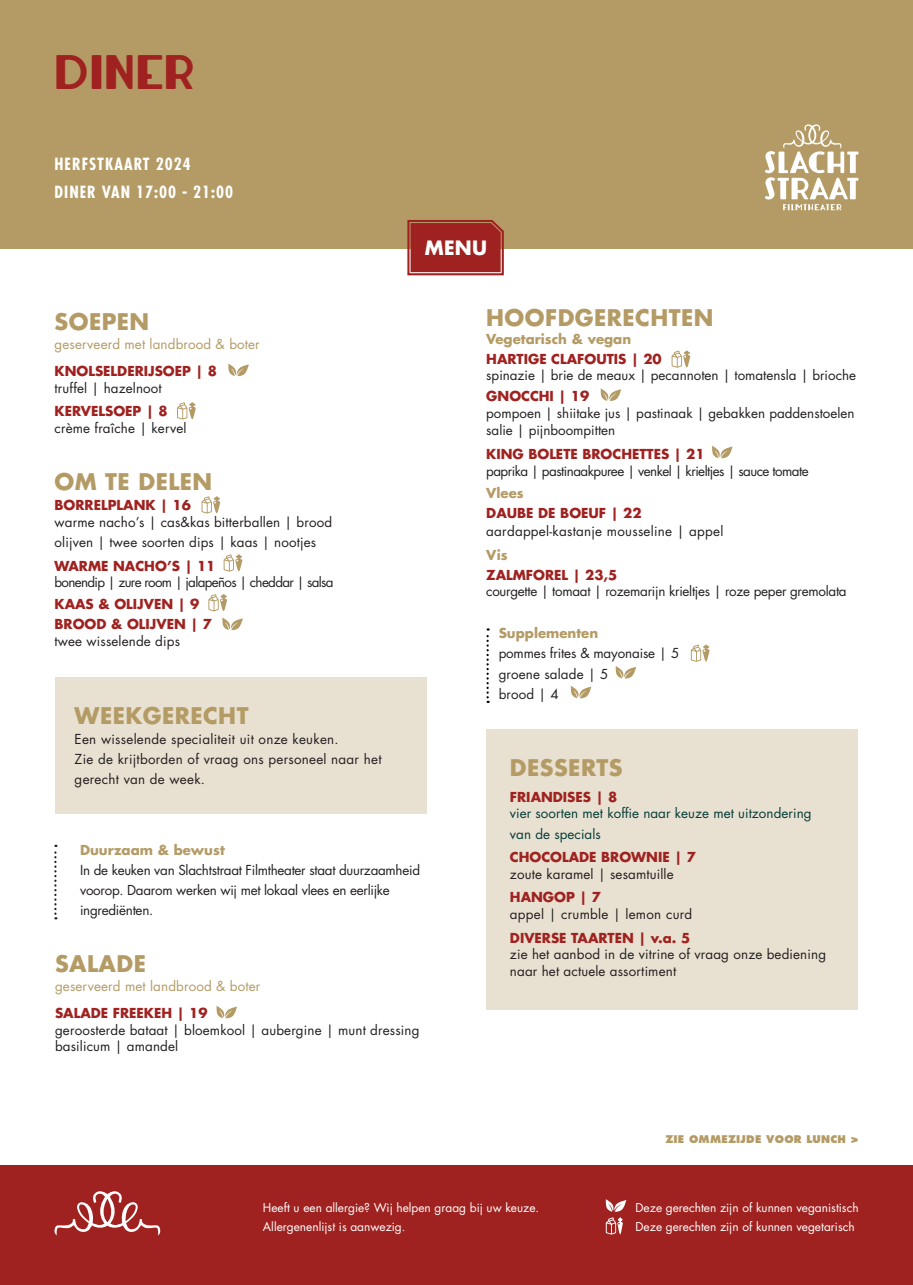
<style>
.page{position:relative;width:913px;height:1285px;background:#fff}
.page>*{position:absolute;margin:0;border:0;box-sizing:border-box;transform-origin:0 0}
.t1{font:38.68px "Lemondrop";letter-spacing:.03em;color:#9f2220}
.t2{font:700 22.4px "Futura Std";letter-spacing:.02em;color:#b49b65}
.t3{font:700 19.25px "Futura Std";color:#fff}
.t4{font:700 condensed 16.45px "Futura Std";letter-spacing:.06em;color:#fff}
.t5{font:13.47px/16.6px "Futura Std";letter-spacing:.01em;color:#231f20}
.t6{font:700 13.47px "Futura Std";color:#9f2220}
.t7{font:13.47px/20.1px "Futura Std";letter-spacing:-.02em;color:#231f20}
.t8{font:13.47px/16.6px "Futura Std";letter-spacing:-.04em;color:#231f20}
.t9{font:13.47px "Futura Std";letter-spacing:.005em;color:#063c38}
.t10{font:13.47px "Futura Std";letter-spacing:.01em;color:#b49b65}
.t11{font:700 13.47px "Futura Std";color:#b49b65}
.t12{font:13.47px "Futura Std";letter-spacing:-.05em;color:#231f20}
.t13{font:13.47px/20.1px "Futura Std";letter-spacing:-.01em;color:#231f20}
.t14{font:11.9px "Futura Std";color:#fff}
.t15{font:800 10.33px "Futura Std";letter-spacing:.02em;color:#b49b65}
.s1{font-weight:700;color:#9f2220}
</style>
<div class="page">
<div style="left:486px;top:729px;width:371px;height:280px;background:#e8e1d1"></div>
<div style="left:0;top:0;width:913px;height:248px;background:#b49b65"></div>
<svg style="left:406px;top:220px;width:100px;height:56px"></svg>
<div style="left:0;top:1166px;width:913px;height:119px;background:#9f2220"></div>
<svg style="left:55px;top:1191px;width:105px;height:44px"></svg>
<svg style="left:605px;top:1199px;width:21px;height:35px"></svg>
<svg style="left:765px;top:124px;width:93px;height:86px"></svg>
<svg style="left:691px;top:644px;width:19px;height:18px"></svg>
<svg style="left:228px;top:364px;width:21px;height:12px"></svg>
<svg style="left:486px;top:628px;width:3px;height:75px"></svg>
<svg style="left:208px;top:594px;width:19px;height:17px"></svg>
<svg style="left:671px;top:350px;width:19px;height:18px"></svg>
<svg style="left:201px;top:496px;width:19px;height:17px"></svg>
<svg style="left:224px;top:554px;width:18px;height:17px"></svg>
<div style="left:55px;top:677px;width:371px;height:136px;background:#e8e1d1"></div>
<svg style="left:54px;top:845px;width:3px;height:74px"></svg>
<svg style="left:600px;top:388px;width:21px;height:13px"></svg>
<svg style="left:615px;top:666px;width:21px;height:13px"></svg>
<svg style="left:222px;top:617px;width:21px;height:13px"></svg>
<svg style="left:177px;top:402px;width:19px;height:17px"></svg>
<svg style="left:712px;top:446px;width:20px;height:12px"></svg>
<svg style="left:216px;top:1006px;width:21px;height:12px"></svg>
<svg style="left:570px;top:686px;width:21px;height:12px"></svg>
<p class="t1" style="left:55px;top:45px;width:141px">DINER</p>
<p class="t4" style="left:55px;top:153px;width:138px">HERFSTKAART 2024</p>
<p class="t4" style="left:55px;top:182px;width:180px">DINER VAN 17:00 - 21:00</p>
<p class="t2" style="left:55px;top:307px;width:96px">SOEPEN</p>
<p class="t10" style="left:55px;top:335px;width:207px">geserveerd met landbrood &amp; boter</p>
<p class="t6" style="left:55px;top:362px;width:164px">KNOLSELDERIJSOEP | 8</p>
<p class="t5" style="left:55px;top:380px;width:109px">truffel | hazelnoot</p>
<p class="t6" style="left:55px;top:402px;width:114px">KERVELSOEP | 8</p>
<p class="t5" style="left:55px;top:420px;width:134px">crème fraîche | kervel</p>
<p class="t2" style="left:55px;top:467px;width:159px">OM TE DELEN</p>
<p class="t6" style="left:55px;top:496px;width:138px">BORRELPLANK | 16</p>
<p class="t5" style="left:55px;top:514px;width:279px">warme nacho’s | cas&amp;kas bitterballen | brood</p>
<p class="t5" style="left:55px;top:534px;width:263px">olijven | twee soorten dips | kaas | nootjes</p>
<p class="t6" style="left:55px;top:557px;width:162px">WARME NACHO’S | 11</p>
<p class="t12" style="left:55px;top:574px;width:280px">bonendip | zure room | jalapeños | cheddar | salsa</p>
<p class="t6" style="left:55px;top:595px;width:146px">KAAS &amp; OLIJVEN | 9</p>
<p class="t6" style="left:55px;top:615px;width:159px">BROOD &amp; OLIJVEN | 7</p>
<p class="t5" style="left:55px;top:633px;width:127px">twee wisselende dips</p>
<p class="t3" style="left:425px;top:235px;width:64px">MENU</p>
<p class="t2" style="left:486px;top:303px;width:229px">HOOFDGERECHTEN</p>
<p class="t11" style="left:486px;top:330px;width:146px">Vegetarisch &amp; vegan</p>
<p class="t5" style="left:486px;top:350px;width:371px"><span class="s1">HARTIGE CLAFOUTIS | 20<br></span>spinazie | brie de meaux | pecannoten | tomatensla | brioche</p>
<p class="t5" style="left:486px;top:388px;width:370px"><span class="s1">GNOCCHI | 19<br></span>pompoen | shiitake jus | pastinaak | gebakken paddenstoelen salie | pijnboompitten</p>
<p class="t8" style="left:486px;top:446px;width:324px"><span class="s1">KING BOLETE BROCHETTES | 21<br></span>paprika | pastinaakpuree | venkel | krieltjes | sauce tomate</p>
<p class="t11" style="left:486px;top:483px;width:39px">Vlees</p>
<p class="t5" style="left:486px;top:504px;width:239px;line-height:18.4px"><span class="s1">DAUBE DE BOEUF | 22 </span>aardappel-kastanje mousseline | appel</p>
<p class="t11" style="left:486px;top:546px;width:23px">Vis</p>
<p class="t6" style="left:486px;top:566px;width:133px">ZALMFOREL | 23,5</p>
<p class="t7" style="left:486px;top:581px;width:362px">courgette | tomaat | rozemarijn krieltjes | roze peper gremolata</p>
<p class="t11" style="left:499px;top:624px;width:101px">Supplementen</p>
<p class="t13" style="left:499px;top:643px;width:182px">pommes frites &amp; mayonaise | 5 groene salade | 5</p>
<p class="t5" style="left:499px;top:685px;width:62px">brood | 4</p>
<p class="t2" style="left:75px;top:700px;width:175px">WEEKGERECHT</p>
<p class="t5" style="left:75px;top:731px;width:265px">Een wisselende specialiteit uit onze keuken.</p>
<p class="t5" style="left:75px;top:751px;width:308px">Zie de krijtborden of vraag ons personeel naar het</p>
<p class="t5" style="left:75px;top:771px;width:132px">gerecht van de week.</p>
<p class="t11" style="left:80px;top:841px;width:146px">Duurzaam &amp; bewust</p>
<p class="t7" style="left:80px;top:860px;width:341px">In de keuken van Slachtstraat Filmtheater staat duurzaamheid voorop. Daarom werken wij met lokaal vlees en eerlijke</p>
<p class="t7" style="left:80px;top:900px;width:75px">ingrediënten.</p>
<p class="t2" style="left:55px;top:948px;width:92px">SALADE</p>
<p class="t10" style="left:55px;top:977px;width:207px">geserveerd met landbrood &amp; boter</p>
<p class="t6" style="left:55px;top:1004px;width:154px">SALADE FREEKEH | 19</p>
<p class="t5" style="left:55px;top:1021px;width:366px">geroosterde bataat | bloemkool | aubergine | munt dressing basilicum | amandel</p>
<p class="t2" style="left:510px;top:752px;width:114px">DESSERTS</p>
<p class="t6" style="left:510px;top:788px;width:109px">FRIANDISES | 8</p>
<p class="t9" style="left:510px;top:805px;width:303px">vier soorten met koffie naar keuze met uitzondering</p>
<p class="t9" style="left:510px;top:825px;width:92px">van de specials</p>
<p class="t6" style="left:510px;top:848px;width:187px">CHOCOLADE BROWNIE | 7</p>
<p class="t5" style="left:510px;top:866px;width:165px">zoute karamel | sesamtuille</p>
<p class="t6" style="left:510px;top:888px;width:93px">HANGOP | 7</p>
<p class="t5" style="left:510px;top:906px;width:184px">appel | crumble | lemon curd</p>
<p class="t6" style="left:510px;top:929px;width:182px">DIVERSE TAARTEN | v.a. 5</p>
<p class="t5" style="left:510px;top:946px;width:318px">zie het aanbod in de vitrine of vraag onze bediening naar het actuele assortiment</p>
<p class="t15" style="left:665px;top:1132px;width:195px">ZIE OMMEZIJDE VOOR LUNCH &gt;</p>
<p class="t14" style="left:263px;top:1199px;width:278px">Heeft u een allergie? Wij helpen graag bij uw keuze.</p>
<p class="t14" style="left:263px;top:1219px;width:144px">Allergenenlijst is aanwezig.</p>
<p class="t14" style="left:635px;top:1200px;width:225px">Deze gerechten zijn of kunnen veganistisch</p>
<p class="t14" style="left:635px;top:1219px;width:221px">Deze gerechten zijn of kunnen vegetarisch</p>
</div>
